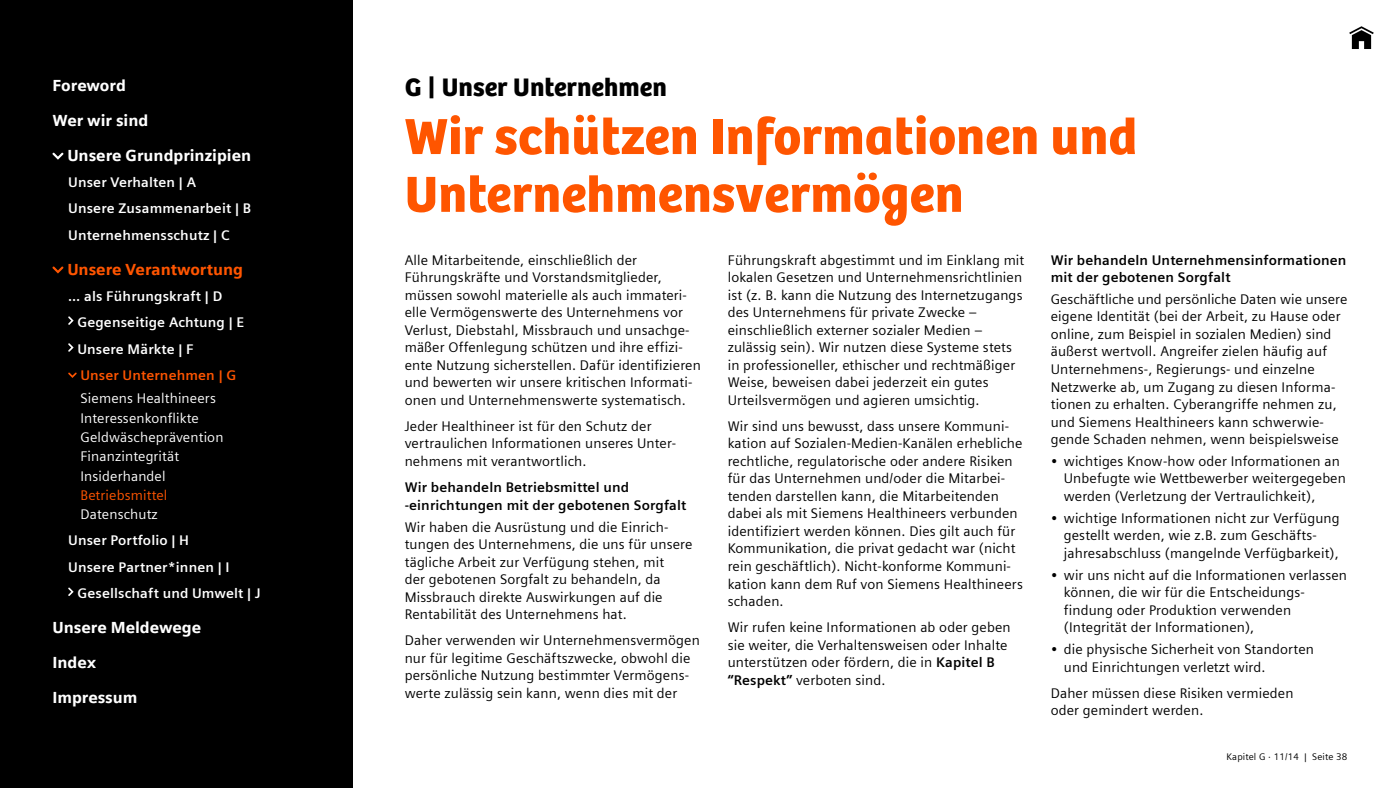
<style>
.page{position:relative;width:1400px;height:788px;background:#fff}
.page>*{position:absolute;margin:0;border:0;box-sizing:border-box;transform-origin:0 0}
.t1{font:52.5px/57.8px "SH Bree Headline Regular";color:#f50}
.t2{font:26.25px "SH Bree Headline Regular";color:#000}
.t3{font:900 15.75px "Siemens Sans";color:#fff}
.t4{font:900 15.75px "Siemens Sans";color:#f50}
.t5{font:14px/17.5px "Siemens Sans";letter-spacing:.01em;color:#000}
.t6{font:700 14px/26.2px "Siemens Sans";letter-spacing:.01em;color:#fff}
.t7{font:700 14px/17.5px "Siemens Sans";letter-spacing:.01em;color:#000}
.t8{font:14px/19.2px "Siemens Sans";letter-spacing:.01em;color:#fff}
.t9{font:700 14px "Siemens Sans";letter-spacing:.01em;color:#f50}
.t10{font:14px "Siemens Sans";letter-spacing:.01em;color:#f50}
.t11{font:9.62px "Siemens Sans";letter-spacing:.015em;color:#000}
.s1{font-weight:700}
</style>
<div class="page">
<div style="left:0;top:0;width:352px;height:788px;background:#000"></div>
<svg style="left:52px;top:153px;width:12px;height:7px"></svg>
<svg style="left:52px;top:266px;width:12px;height:7px"></svg>
<svg style="left:68px;top:316px;width:6px;height:9px"></svg>
<svg style="left:68px;top:343px;width:6px;height:9px"></svg>
<svg style="left:68px;top:372px;width:9px;height:6px"></svg>
<svg style="left:68px;top:587px;width:6px;height:9px"></svg>
<svg style="left:1349px;top:26px;width:25px;height:23px"></svg>
<p class="t3" style="left:52px;top:73px;width:75px">Foreword</p>
<p class="t3" style="left:52px;top:108px;width:97px">Wer wir sind</p>
<p class="t3" style="left:67px;top:143px;width:185px">Unsere Grundprinzipien</p>
<p class="t6" style="left:68px;top:168px;width:184px">Unser Verhalten | A<br>Unsere Zusammenarbeit | B<br>Unternehmensschutz | C</p>
<p class="t4" style="left:67px;top:257px;width:177px">Unsere Verantwortung</p>
<p class="t6" style="left:77px;top:282px;width:169px;text-indent:-9px">… als Führungskraft | D<br>Gegenseitige Achtung | E<br>Unsere Märkte | F</p>
<p class="t9" style="left:80px;top:364px;width:157px">Unser Unternehmen | G</p>
<p class="t8" style="left:81px;top:388px;width:145px">Siemens Healthineers<br>Interessenkonflikte<br>Geldwäscheprävention<br>Finanzintegrität<br>Insiderhandel</p>
<p class="t10" style="left:81px;top:484px;width:88px">Betriebsmittel</p>
<p class="t8" style="left:81px;top:503px;width:79px">Datenschutz</p>
<p class="t6" style="left:68px;top:526px;width:122px">Unser Portfolio | H</p>
<p class="t6" style="left:68px;top:552px;width:163px">Unsere Partner*innen | I</p>
<p class="t6" style="left:77px;top:579px;width:185px">Gesellschaft und Umwelt | J</p>
<p class="t3" style="left:52px;top:614px;width:150px">Unsere Meldewege</p>
<p class="t3" style="left:52px;top:649px;width:45px">Index</p>
<p class="t3" style="left:52px;top:684px;width:87px">Impressum</p>
<h2 class="t2" style="left:405px;top:67px;width:264px">G | Unser Unternehmen</h2>
<h1 class="t1" style="left:405px;top:105px;width:734px">Wir schützen Informationen und<br>Unternehmensvermögen</h1>
<p class="t5" style="left:405px;top:250px;width:298px">Alle Mitarbeitende, einschließlich der Führungskräfte und Vorstandsmitglieder, müssen sowohl materielle als auch immateri&shy;elle Vermögenswerte des Unternehmens vor Verlust, Diebstahl, Missbrauch und unsachge&shy;mäßer Offenlegung schützen und ihre effizi&shy;ente Nutzung sicherstellen. Dafür identifizieren und bewerten wir unsere kritischen Informati&shy;onen und Unternehmenswerte systematisch.</p>
<p class="t5" style="left:405px;top:416px;width:272px">Jeder Healthineer ist für den Schutz der vertraulichen Informationen unseres Unter&shy;nehmens mit verantwortlich.</p>
<p class="t7" style="left:405px;top:478px;width:283px">Wir behandeln Betriebsmittel und -einrichtungen mit der gebotenen Sorgfalt</p>
<p class="t5" style="left:405px;top:517px;width:289px">Wir haben die Ausrüstung und die Einrich&shy;tungen des Unternehmens, die uns für unsere tägliche Arbeit zur Verfügung stehen, mit<br>der gebotenen Sorgfalt zu behandeln, da Missbrauch direkte Auswirkungen auf die Rentabilität des Unternehmens hat.</p>
<p class="t5" style="left:405px;top:630px;width:297px">Daher verwenden wir Unternehmensvermögen nur für legitime Geschäftszwecke, obwohl die persönliche Nutzung bestimmter Vermögens&shy;werte zulässig sein kann, wenn dies mit der</p>
<p class="t7" style="left:1051px;top:250px;width:297px">Wir behandeln Unternehmensinformationen mit der gebotenen Sorgfalt</p>
<p class="t5" style="left:1051px;top:289px;width:298px">Geschäftliche und persönliche Daten wie unsere eigene Identität (bei der Arbeit, zu Hause oder online, zum Beispiel in sozialen Medien) sind äußerst wertvoll. Angreifer zielen häufig auf Unternehmens-, Regierungs- und einzelne Netzwerke ab, um Zugang zu diesen Informa&shy;tionen zu erhalten. Cyberangriffe nehmen zu, und Siemens Healthineers kann schwerwie&shy;gende Schaden nehmen, wenn beispielsweise</p>
<p class="t5" style="left:1064px;top:451px;width:284px;text-indent:-13px">• wichtiges Know-how oder Informationen an<br>Unbefugte wie Wettbewerber weitergegeben werden (Verletzung der Vertraulichkeit),</p>
<p class="t5" style="left:1064px;top:508px;width:277px;text-indent:-13px">• wichtige Informationen nicht zur Verfügung gestellt werden, wie z.B. zum Geschäfts&shy;jahresabschluss (mangelnde Verfügbarkeit),</p>
<p class="t5" style="left:1064px;top:565px;width:285px;text-indent:-13px">• wir uns nicht auf die Informationen verlassen können, die wir für die Entscheidungs&shy;findung oder Produktion verwenden (Integrität der Informationen),</p>
<p class="t5" style="left:1064px;top:639px;width:252px;text-indent:-13px">• die physische Sicherheit von Standorten und Einrichtungen verletzt wird.</p>
<p class="t5" style="left:1051px;top:683px;width:244px">Daher müssen diese Risiken vermieden oder gemindert werden.</p>
<p class="t5" style="left:728px;top:250px;width:298px">Führungskraft abgestimmt und im Einklang mit lokalen Gesetzen und Unternehmensrichtlinien ist (z. B. kann die Nutzung des Internetzugangs des Unternehmens für private Zwecke – einschließlich externer sozialer Medien – zulässig sein). Wir nutzen diese Systeme stets in professioneller, ethischer und rechtmäßiger Weise, beweisen dabei jederzeit ein gutes Urteilsvermögen und agieren umsichtig.</p>
<p class="t5" style="left:728px;top:416px;width:297px">Wir sind uns bewusst, dass unsere Kommuni&shy;kation auf Sozialen-Medien-Kanälen erhebliche rechtliche, regulatorische oder andere Risiken für das Unternehmen und/oder die Mitarbei&shy;tenden darstellen kann, die Mitarbeitenden dabei als mit Siemens Healthineers verbunden identifiziert werden können. Dies gilt auch für Kommunikation, die privat gedacht war (nicht rein geschäftlich). Nicht-konforme Kommuni&shy;kation kann dem Ruf von Siemens Healthineers schaden.</p>
<p class="t5" style="left:728px;top:617px;width:284px">Wir rufen keine Informationen ab oder geben sie weiter, die Verhaltensweisen oder Inhalte unterstützen oder fördern, die in <span class="s1">Kapitel B “Respekt”</span> verboten sind.</p>
<p class="t11" style="left:1227px;top:749px;width:122px">Kapitel G · 11/14 | Seite 38</p>
</div>
